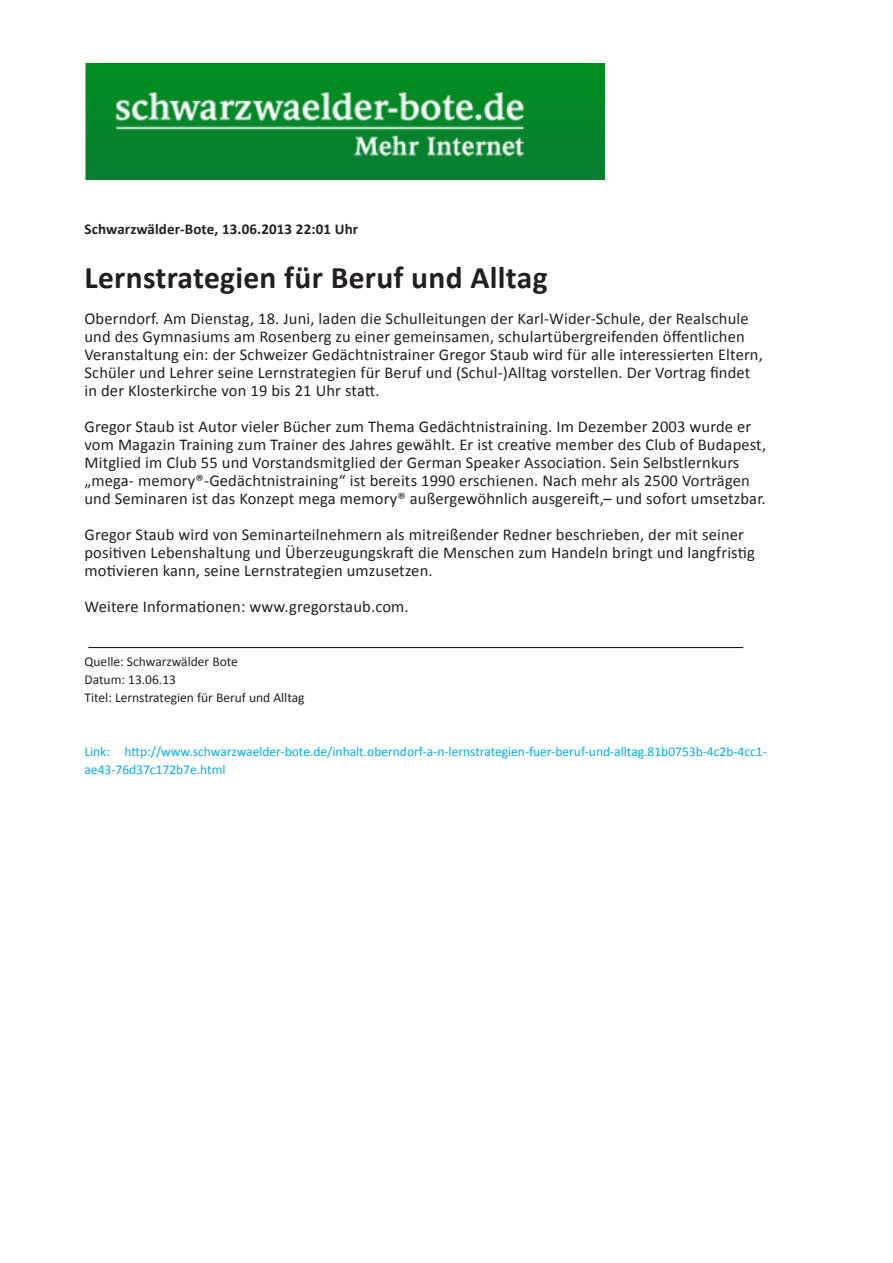
<style>
.page{position:relative;width:893px;height:1263px;background:#fff}
.page>*{position:absolute;margin:0;border:0;box-sizing:border-box;transform-origin:0 0}
.t1{font:700 31.5px "Calibri";letter-spacing:.01em;color:#231f20}
.t2{font:16.5px/18px "Calibri";letter-spacing:.01em;color:#231f20}
.t3{font:700 15px "Calibri";letter-spacing:.01em;color:#231f20}
.t4{font:13.5px/18px "Calibri";color:#00aeef}
.t5{font:13.5px "Calibri";color:#231f20}
</style>
<div class="page">
<img style="left:85px;top:63px;width:520px;height:117px">
<hr style="left:88px;top:647px;width:655px;height:1px;background:#231f20">
<p class="t3" style="left:84px;top:220px;width:275px">Schwarzwälder-Bote, 13.06.2013 22:01 Uhr</p>
<p class="t1" style="left:84px;top:258px;width:465px">Lernstrategien für Beruf und Alltag</p>
<p class="t2" style="left:84px;top:309px;width:680px">Oberndorf. Am Dienstag, 18. Juni, laden die Schulleitungen der Karl-Wider-Schule, der Realschule und des Gymnasiums am Rosenberg zu einer gemeinsamen, schulartübergreifenden öffentlichen Veranstaltung ein: der Schweizer Gedächtnistrainer Gregor Staub wird für alle interessierten Eltern, Schüler und Lehrer seine Lernstrategien für Beruf und (Schul-)Alltag vorstellen. Der Vortrag findet in der Klosterkirche von 19 bis 21 Uhr statt.</p>
<p class="t2" style="left:84px;top:417px;width:683px">Gregor Staub ist Autor vieler Bücher zum Thema Gedächtnistraining. Im Dezember 2003 wurde er vom Magazin Training zum Trainer des Jahres gewählt. Er ist creative member des Club of Budapest, Mitglied im Club 55 und Vorstandsmitglied der German Speaker Association. Sein Selbstlernkurs „mega- memory®-Gedächtnistraining“ ist bereits 1990 erschienen. Nach mehr als 2500 Vorträgen und Seminaren ist das Konzept mega memory® außergewöhnlich ausgereift,– und sofort umsetzbar.</p>
<p class="t2" style="left:84px;top:525px;width:672px">Gregor Staub wird von Seminarteilnehmern als mitreißender Redner beschrieben, der mit seiner positiven Lebenshaltung und Überzeugungskraft die Menschen zum Handeln bringt und langfristig motivieren kann, seine Lernstrategien umzusetzen.</p>
<p class="t2" style="left:84px;top:597px;width:326px">Weitere Informationen: www.gregorstaub.com.</p>
<p class="t5" style="left:84px;top:653px;width:155px">Quelle: Schwarzwälder Bote</p>
<p class="t5" style="left:84px;top:671px;width:93px">Datum: 13.06.13</p>
<p class="t5" style="left:84px;top:689px;width:222px">Titel: Lernstrategien für Beruf und Alltag</p>
<p class="t4" style="left:84px;top:742px;width:684px">Link: http://www.schwarzwaelder-bote.de/inhalt.oberndorf-a-n-lernstrategien-fuer-beruf-und-alltag.81b0753b-4c2b-4cc1- ae43-76d37c172b7e.html</p>
</div>
